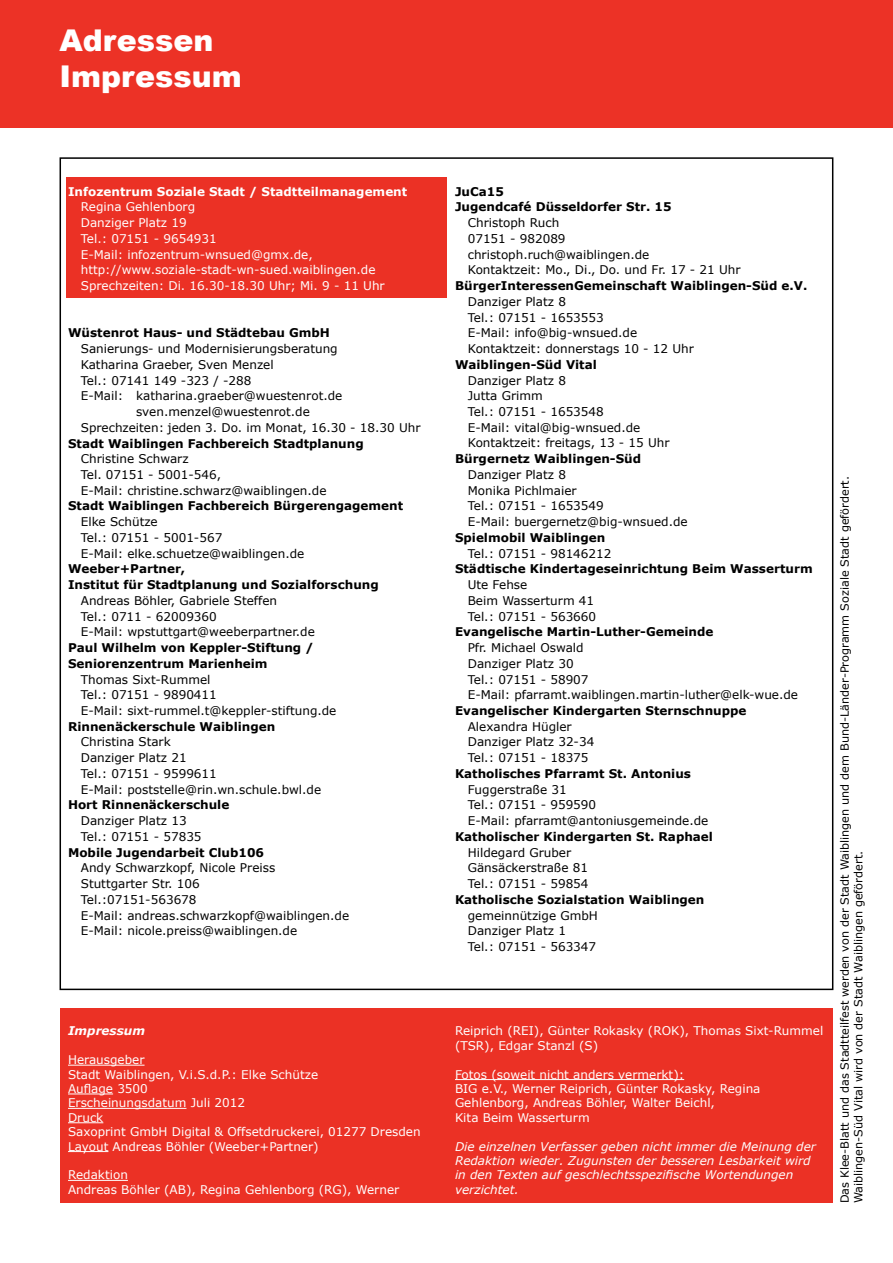
<style>
.page{position:relative;width:893px;height:1263px;background:#fff}
.page>*{position:absolute;margin:0;border:0;box-sizing:border-box;transform-origin:0 0}
.t1{font:900 30px/36px "Arial";color:#fff}
.t2{font:12px/15.8px "Verdana";color:#000}
.t3{font:700 12px/15.8px "Verdana";color:#000}
.t4{font:12px/14.4px "Verdana";color:#fff}
.t5{font:italic 12px/14.4px "Verdana";color:#fff}
.t6{font:700 12px "Verdana";color:#fff}
.t7{font:italic 700 12px "Verdana";color:#fff}
.t8{font:11.25px/13.5px "Verdana";color:#000}
</style>
<div class="page">
<div style="left:0;top:0;width:893px;height:128px;background:#ec3226"></div>
<div style="left:60px;top:1008px;width:773px;height:195px;background:#eb3125"></div>
<div style="left:66px;top:177px;width:380px;height:121px;background:#eb3125"></div>
<hr style="left:68px;top:1065px;width:77px;height:1px;background:#fff">
<hr style="left:68px;top:1093px;width:45px;height:1px;background:#fff">
<hr style="left:68px;top:1108px;width:118px;height:1px;background:#fff">
<hr style="left:68px;top:1122px;width:35px;height:1px;background:#fff">
<hr style="left:68px;top:1151px;width:40px;height:1px;background:#fff">
<hr style="left:68px;top:1180px;width:60px;height:1px;background:#fff">
<hr style="left:455px;top:1079px;width:229px;height:1px;background:#fff">
<h1 class="t1" style="left:60px;top:22px;width:184px">Adressen<br>Impressum</h1>
<p class="t6" style="left:68px;top:184px;width:341px">Infozentrum Soziale Stadt / Stadtteilmanagement</p>
<p class="t4" style="left:81px;top:199px;width:305px;line-height:15.8px">Regina Gehlenborg<br>Danziger Platz 19<br>Tel.: 07151 - 9654931<br>E-Mail: infozentrum-wnsued@gmx.de, http://www.soziale-stadt-wn-sued.waiblingen.de Sprechzeiten: Di. 16.30-18.30 Uhr; Mi. 9 - 11 Uhr</p>
<p class="t3" style="left:68px;top:325px;width:263px">Wüstenrot Haus- und Städtebau GmbH</p>
<p class="t2" style="left:81px;top:340px;width:258px">Sanierungs- und Modernisierungsberatung</p>
<p class="t2" style="left:81px;top:356px;width:194px">Katharina Graeber, Sven Menzel</p>
<p class="t2" style="left:81px;top:372px;width:172px">Tel.: 07141 149 -323 / -288</p>
<p class="t2" style="left:81px;top:388px;width:263px">E-Mail: katharina.graeber@wuestenrot.de</p>
<p class="t2" style="left:136px;top:403px;width:175px">sven.menzel@wuestenrot.de</p>
<p class="t2" style="left:81px;top:419px;width:341px">Sprechzeiten: jeden 3. Do. im Monat, 16.30 - 18.30 Uhr</p>
<p class="t3" style="left:68px;top:435px;width:297px">Stadt Waiblingen Fachbereich Stadtplanung</p>
<p class="t2" style="left:81px;top:451px;width:247px">Christine Schwarz<br>Tel. 07151 - 5001-546,<br>E-Mail: christine.schwarz@waiblingen.de</p>
<p class="t3" style="left:68px;top:498px;width:337px">Stadt Waiblingen Fachbereich Bürgerengagement</p>
<p class="t2" style="left:81px;top:513px;width:225px">Elke Schütze<br>Tel.: 07151 - 5001-567<br>E-Mail: elke.schuetze@waiblingen.de</p>
<p class="t3" style="left:68px;top:561px;width:312px">Weeber+Partner,<br>Institut für Stadtplanung und Sozialforschung</p>
<p class="t2" style="left:81px;top:592px;width:236px">Andreas Böhler, Gabriele Steffen<br>Tel.: 0711 - 62009360<br>E-Mail: wpstuttgart@weeberpartner.de</p>
<p class="t3" style="left:68px;top:639px;width:247px">Paul Wilhelm von Keppler-Stiftung /<br>Seniorenzentrum Marienheim</p>
<p class="t2" style="left:81px;top:671px;width:257px">Thomas Sixt-Rummel<br>Tel.: 07151 - 9890411<br>E-Mail: sixt-rummel.t@keppler-stiftung.de</p>
<p class="t3" style="left:68px;top:718px;width:209px">Rinnenäckerschule Waiblingen</p>
<p class="t2" style="left:81px;top:734px;width:242px">Christina Stark<br>Danziger Platz 21<br>Tel.: 07151 - 9599611<br>E-Mail: poststelle@rin.wn.schule.bwl.de</p>
<p class="t3" style="left:68px;top:797px;width:163px">Hort Rinnenäckerschule</p>
<p class="t2" style="left:81px;top:812px;width:122px">Danziger Platz 13<br>Tel.: 07151 - 57835</p>
<p class="t3" style="left:68px;top:844px;width:198px">Mobile Jugendarbeit Club106</p>
<p class="t2" style="left:81px;top:860px;width:270px">Andy Schwarzkopf, Nicole Preiss<br>Stuttgarter Str. 106<br>Tel.:07151-563678<br>E-Mail: andreas.schwarzkopf@waiblingen.de<br>E-Mail: nicole.preiss@waiblingen.de</p>
<p class="t7" style="left:68px;top:1023px;width:79px">Impressum</p>
<p class="t4" style="left:68px;top:1052px;width:354px">Herausgeber<br>Stadt Waiblingen, V.i.S.d.P.: Elke Schütze<br>Auflage 3500<br>Erscheinungsdatum Juli 2012<br>Druck<br>Saxoprint GmbH Digital &amp; Offsetdruckerei, 01277 Dresden<br>Layout Andreas Böhler (Weeber+Partner)</p>
<p class="t4" style="left:68px;top:1167px;width:333px">Redaktion<br>Andreas Böhler (AB), Regina Gehlenborg (RG), Werner</p>
<p class="t3" style="left:455px;top:183px;width:218px">JuCa15<br>Jugendcafé Düsseldorfer Str. 15</p>
<p class="t2" style="left:468px;top:215px;width:274px">Christoph Ruch<br>07151 - 982089 christoph.ruch@waiblingen.de<br>Kontaktzeit: Mo., Di., Do. und Fr. 17 - 21 Uhr</p>
<p class="t3" style="left:455px;top:277px;width:354px">BürgerInteressenGemeinschaft Waiblingen-Süd e.V.</p>
<p class="t2" style="left:468px;top:293px;width:228px">Danziger Platz 8<br>Tel.: 07151 - 1653553<br>E-Mail: info@big-wnsued.de<br>Kontaktzeit: donnerstags 10 - 12 Uhr</p>
<p class="t3" style="left:455px;top:356px;width:143px">Waiblingen-Süd Vital</p>
<p class="t2" style="left:468px;top:372px;width:203px">Danziger Platz 8<br>Jutta Grimm<br>Tel.: 07151 - 1653548<br>E-Mail: vital@big-wnsued.de<br>Kontaktzeit: freitags, 13 - 15 Uhr</p>
<p class="t3" style="left:455px;top:451px;width:188px">Bürgernetz Waiblingen-Süd</p>
<p class="t2" style="left:468px;top:466px;width:221px">Danziger Platz 8<br>Monika Pichlmaier<br>Tel.: 07151 - 1653549<br>E-Mail: buergernetz@big-wnsued.de</p>
<p class="t3" style="left:455px;top:529px;width:152px">Spielmobil Waiblingen</p>
<p class="t2" style="left:468px;top:545px;width:145px">Tel.: 07151 - 98146212</p>
<p class="t3" style="left:455px;top:561px;width:359px">Städtische Kindertageseinrichtung Beim Wasserturm</p>
<p class="t2" style="left:468px;top:576px;width:130px">Ute Fehse<br>Beim Wasserturm 41<br>Tel.: 07151 - 563660</p>
<p class="t3" style="left:455px;top:624px;width:260px">Evangelische Martin-Luther-Gemeinde</p>
<p class="t2" style="left:468px;top:639px;width:332px">Pfr. Michael Oswald<br>Danziger Platz 30<br>Tel.: 07151 - 58907<br>E-Mail: pfarramt.waiblingen.martin-luther@elk-wue.de</p>
<p class="t3" style="left:455px;top:702px;width:293px">Evangelischer Kindergarten Sternschnuppe</p>
<p class="t2" style="left:468px;top:718px;width:128px">Alexandra Hügler<br>Danziger Platz 32-34<br>Tel.: 07151 - 18375</p>
<p class="t3" style="left:455px;top:765px;width:238px">Katholisches Pfarramt St. Antonius</p>
<p class="t2" style="left:468px;top:781px;width:242px">Fuggerstraße 31<br>Tel.: 07151 - 959590<br>E-Mail: pfarramt@antoniusgemeinde.de</p>
<p class="t3" style="left:455px;top:828px;width:260px">Katholischer Kindergarten St. Raphael</p>
<p class="t2" style="left:468px;top:844px;width:122px">Hildegard Gruber<br>Gänsäckerstraße 81<br>Tel.: 07151 - 59854</p>
<p class="t3" style="left:455px;top:891px;width:251px">Katholische Sozialstation Waiblingen</p>
<p class="t2" style="left:468px;top:907px;width:132px">gemeinnützige GmbH<br>Danziger Platz 1<br>Tel.: 07151 - 563347</p>
<p class="t4" style="left:455px;top:1023px;width:370px">Reiprich (REI), Günter Rokasky (ROK), Thomas Sixt-Rummel (TSR), Edgar Stanzl (S)</p>
<p class="t4" style="left:455px;top:1066px;width:307px">Fotos (soweit nicht anders vermerkt):<br>BIG e.V., Werner Reiprich, Günter Rokasky, Regina Gehlenborg, Andreas Böhler, Walter Beichl,<br>Kita Beim Wasserturm</p>
<p class="t5" style="left:455px;top:1138px;width:362px">Die einzelnen Verfasser geben nicht immer die Meinung der Redaktion wieder. Zugunsten der besseren Lesbarkeit wird in den Texten auf geschlechtsspezifische Wortendungen verzichtet.</p>
<p class="t8" style="left:838px;top:1203px;width:729px;rotate:-90deg">Das Klee-Blatt und das Stadtteilfest werden von der Stadt Waiblingen und dem Bund-Länder-Programm Soziale Stadt gefördert.<br>Waiblingen-Süd Vital wird von der Stadt Waiblingen gefördert.</p>
</div>
